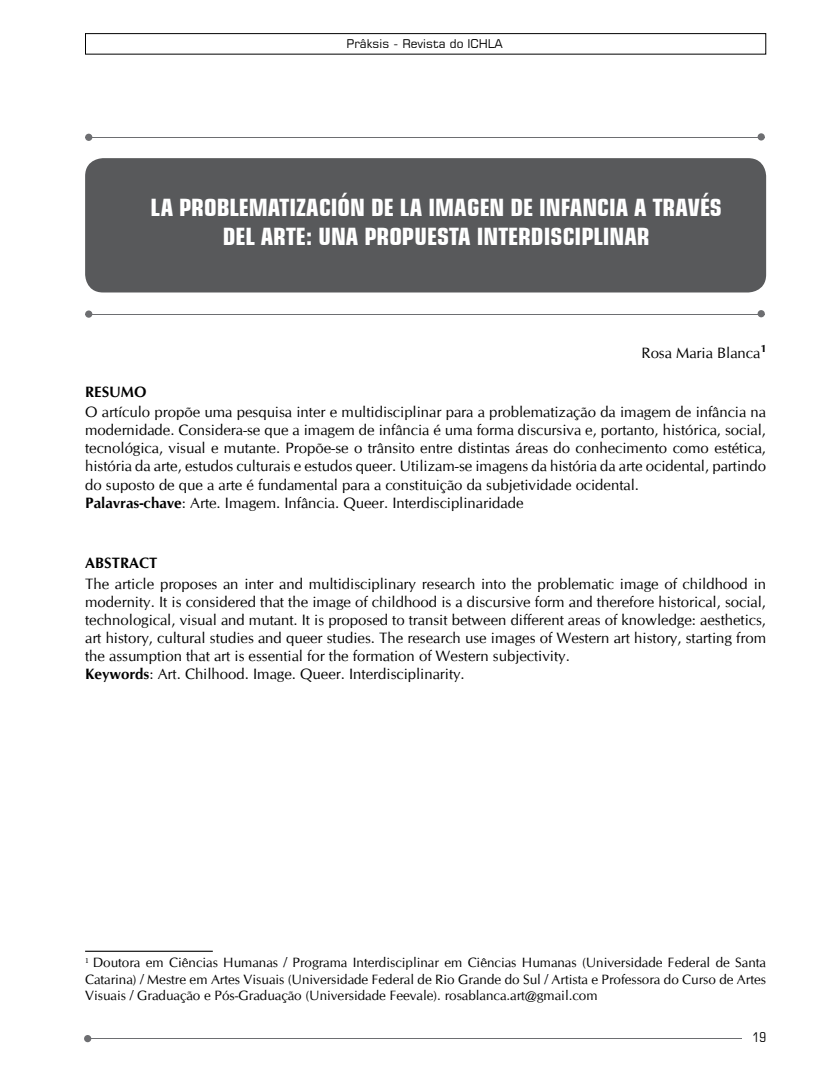
<style>
.page{position:relative;width:830px;height:1085px;background:#fff}
.page>*{position:absolute;margin:0;border:0;box-sizing:border-box;transform-origin:0 0}
.t1{font:700 condensed 24px/28.8px "Square 721 BT";color:#fff;text-align:center}
.t2{font:15px/18px "CG Omega";color:#000}
.t3{font:700 15px "CG Omega";color:#000}
.t4{font:13.5px/16.2px "CG Omega";color:#000;text-align:justify}
.t5{font:condensed 13.5px "Square 721 BT";color:#000}
.t6{font:12px "Square 721 BT";color:#000}
.s1{font-weight:700}
</style>
<div class="page">
<div style="left:85px;top:33px;width:680px;height:21px;border:1px solid #000"></div>
<hr style="left:86px;top:1037px;width:655px;height:1px;background:#6d6e71">
<div style="left:84px;top:1034px;width:7px;height:8px;background:#6d6e71;border-radius:50%"></div>
<hr style="left:85px;top:313px;width:679px;height:1px;background:#6d6e71">
<hr style="left:85px;top:137px;width:679px;height:1px;background:#6d6e71">
<div style="left:85px;top:310px;width:7px;height:8px;background:#6d6e71;border-radius:50%"></div>
<div style="left:757px;top:310px;width:7px;height:7px;background:#6d6e71;border-radius:50%"></div>
<div style="left:85px;top:134px;width:7px;height:7px;background:#6d6e71;border-radius:50%"></div>
<div style="left:757px;top:133px;width:7px;height:7px;background:#6d6e71;border-radius:50%"></div>
<div style="left:85px;top:158px;width:680px;height:134px;background:#58595b;border-radius:18px"></div>
<hr style="left:85px;top:950px;width:128px;height:1px;background:#000">
<p class="t6" style="left:346px;top:36px;width:158px">Prâksis - Revista do ICHLA</p>
<h1 class="t1" style="left:150px;top:193px;width:572px">LA PROBLEMATIZACIÓN DE LA IMAGEN DE INFANCIA A TRAVÉS<br>DEL ARTE: UNA PROPUESTA INTERDISCIPLINAR</h1>
<p class="t2" style="left:641px;top:344px;width:126px">Rosa Maria Blanca<sup>1</sup></p>
<p class="t3" style="left:85px;top:382px;width:63px">RESUMO</p>
<p class="t2" style="left:85px;top:403px;width:682px">O artículo propõe uma pesquisa inter e multidisciplinar para a problematização da imagem de infância na modernidade. Considera-se que a imagem de infância é uma forma discursiva e, portanto, histórica, social, tecnológica, visual e mutante. Propõe-se o trânsito entre distintas áreas do conhecimento como estética, história da arte, estudos culturais e estudos queer. Utilizam-se imagens da história da arte ocidental, partindo do suposto de que a arte é fundamental para a constituição da subjetividade ocidental.<br><span class="s1">Palavras-chave</span>: Arte. Imagem. Infância. Queer. Interdisciplinaridade</p>
<p class="t3" style="left:85px;top:553px;width:74px">ABSTRACT</p>
<p class="t2" style="left:85px;top:574px;width:682px">The article proposes an inter and multidisciplinary research into the problematic image of childhood in modernity. It is considered that the image of childhood is a discursive form and therefore historical, social, technological, visual and mutant. It is proposed to transit between different areas of knowledge: aesthetics, art history, cultural studies and queer studies. The research use images of Western art history, starting from the assumption that art is essential for the formation of Western subjectivity.<br><span class="s1">Keywords</span>: Art. Chilhood. Image. Queer. Interdisciplinarity.</p>
<p class="t4" style="left:85px;top:954px;width:682px"><sup>1</sup> Doutora em Ciências Humanas / Programa Interdisciplinar em Ciências Humanas (Universidade Federal de Santa Catarina) / Mestre em Artes Visuais (Universidade Federal de Rio Grande do Sul / Artista e Professora do Curso de Artes Visuais / Graduação e Pós-Graduação (Universidade Feevale). rosablanca.art@gmail.com</p>
<p class="t5" style="left:752px;top:1028px;width:15px">19</p>
</div>
